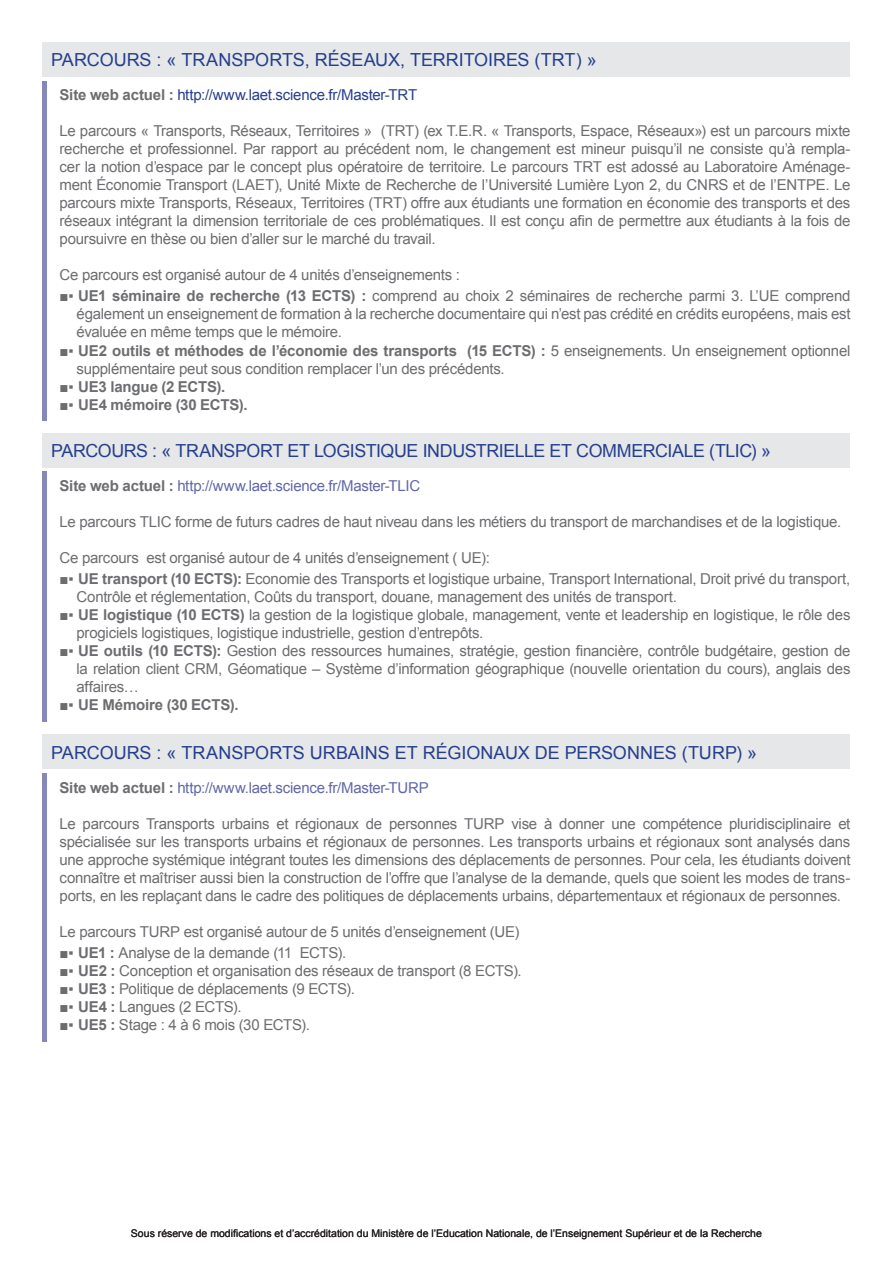
<style>
.page{position:relative;width:893px;height:1263px;background:#fff}
.page>*{position:absolute;margin:0;border:0;box-sizing:border-box;transform-origin:0 0}
.t1{font:18px "Arial";letter-spacing:-.015em;color:#253f8e}
.t2{font:15px/18px "Arial";letter-spacing:-.015em;color:#6c6d70;text-align:justify}
.t3{font:15px "Arial";letter-spacing:-.015em;color:#6168a7}
.t4{font:700 15px "Arial";letter-spacing:-.01em;color:#6c6d70}
.t5{font:15px "Arial";letter-spacing:-.015em;color:#253f8e}
.t6{font:10.5px "Arial";color:#231f20}
.s1{font-weight:700;color:#6c6d70}
.s2{font-weight:700}
.s3{font-weight:400}
</style>
<div class="page">
<div style="left:43px;top:43px;width:807px;height:34px;background:#e6e7e9"></div>
<hr style="left:43px;top:81px;width:4px;height:339px;background:#8688ba">
<div style="left:43px;top:433px;width:807px;height:34px;background:#e6e7e9"></div>
<hr style="left:43px;top:471px;width:4px;height:251px;background:#8688ba">
<div style="left:43px;top:735px;width:807px;height:34px;background:#e6e7e9"></div>
<hr style="left:43px;top:773px;width:4px;height:269px;background:#8688ba">
<p class="t1" style="left:51px;top:48px;width:547px">PARCOURS : « TRANSPORTS, RÉSEAUX, TERRITOIRES (TRT) »</p>
<p class="t5" style="left:60px;top:85px;width:359px"><span class="s1">Site web actuel :</span> http://www.laet.science.fr/Master-TRT</p>
<p class="t2" style="left:60px;top:122px;width:792px">Le parcours « Transports, Réseaux, Territoires » (TRT) (ex T.E.R. « Transports, Espace, Réseaux») est un parcours mixte recherche et professionnel. Par rapport au précédent nom, le changement est mineur puisqu’il ne consiste qu’à rempla&shy;cer la notion d’espace par le concept plus opératoire de territoire. Le parcours TRT est adossé au Laboratoire Aménage&shy;ment Économie Transport (LAET), Unité Mixte de Recherche de l’Université Lumière Lyon 2, du CNRS et de l’ENTPE. Le parcours mixte Transports, Réseaux, Territoires (TRT) offre aux étudiants une formation en économie des transports et des réseaux intégrant la dimension territoriale de ces problématiques. Il est conçu afin de permettre aux étudiants à la fois de poursuivre en thèse ou bien d’aller sur le marché du travail.</p>
<p class="t2" style="left:60px;top:266px;width:402px">Ce parcours est organisé autour de 4 unités d’enseignements :</p>
<p class="t2" style="left:77px;top:287px;width:775px;text-indent:-17px">■▪ <span class="s2">UE1 séminaire de recherche (13 ECTS) :</span> comprend au choix 2 séminaires de recherche parmi 3. L’UE comprend également un enseignement de formation à la recherche documentaire qui n’est pas crédité en crédits européens, mais est évaluée en même temps que le mémoire.</p>
<p class="t2" style="left:77px;top:341px;width:775px;text-indent:-17px">■▪ <span class="s2">UE2 outils et méthodes de l’économie des transports (15 ECTS) :</span> 5 enseignements. Un enseignement optionnel supplémentaire peut sous condition remplacer l’un des précédents.</p>
<p class="t4" style="left:60px;top:376px;width:167px"><span class="s3">■▪</span> UE3 langue (2 ECTS).</p>
<p class="t4" style="left:60px;top:394px;width:190px"><span class="s3">■▪</span> UE4 mémoire (30 ECTS).</p>
<p class="t1" style="left:51px;top:439px;width:721px">PARCOURS : « TRANSPORT ET LOGISTIQUE INDUSTRIELLE ET COMMERCIALE (TLIC) »</p>
<p class="t3" style="left:60px;top:476px;width:362px"><span class="s1">Site web actuel :</span> http://www.laet.science.fr/Master-TLIC</p>
<p class="t2" style="left:60px;top:513px;width:783px">Le parcours TLIC forme de futurs cadres de haut niveau dans les métiers du transport de marchandises et de la logistique.</p>
<p class="t2" style="left:60px;top:549px;width:432px">Ce parcours est organisé autour de 4 unités d’enseignement ( UE):</p>
<p class="t2" style="left:77px;top:570px;width:775px;text-indent:-17px">■▪ <span class="s2">UE transport (10 ECTS):</span> Economie des Transports et logistique urbaine, Transport International, Droit privé du transport,<br>Contrôle et réglementation, Coûts du transport, douane, management des unités de transport.</p>
<p class="t2" style="left:77px;top:606px;width:775px;text-indent:-17px">■▪ <span class="s2">UE logistique (10 ECTS)</span> la gestion de la logistique globale, management, vente et leadership en logistique, le rôle des progiciels logistiques, logistique industrielle, gestion d’entrepôts.</p>
<p class="t2" style="left:77px;top:642px;width:775px;text-indent:-17px">■▪ <span class="s2">UE outils (10 ECTS):</span> Gestion des ressources humaines, stratégie, gestion financière, contrôle budgétaire, gestion de la relation client CRM, Géomatique – Système d’information géographique (nouvelle orientation du cours), anglais des affaires…</p>
<p class="t4" style="left:60px;top:695px;width:181px"><span class="s3">■▪</span> UE Mémoire (30 ECTS).</p>
<p class="t1" style="left:51px;top:741px;width:708px">PARCOURS : « TRANSPORTS URBAINS ET RÉGIONAUX DE PERSONNES (TURP) »</p>
<p class="t3" style="left:60px;top:778px;width:371px"><span class="s1">Site web actuel :</span> http://www.laet.science.fr/Master-TURP</p>
<p class="t2" style="left:60px;top:815px;width:792px">Le parcours Transports urbains et régionaux de personnes TURP vise à donner une compétence pluridisciplinaire et spécialisée sur les transports urbains et régionaux de personnes. Les transports urbains et régionaux sont analysés dans une approche systémique intégrant toutes les dimensions des déplacements de personnes. Pour cela, les étudiants doivent connaître et maîtriser aussi bien la construction de l’offre que l’analyse de la demande, quels que soient les modes de trans&shy;ports, en les replaçant dans le cadre des politiques de déplacements urbains, départementaux et régionaux de personnes.</p>
<p class="t2" style="left:60px;top:923px;width:462px">Le parcours TURP est organisé autour de 5 unités d’enseignement (UE)</p>
<p class="t2" style="left:60px;top:944px;width:288px">■▪ <span class="s2">UE1 :</span> Analyse de la demande (11 ECTS).</p>
<p class="t2" style="left:60px;top:962px;width:464px">■▪ <span class="s2">UE2 :</span> Conception et organisation des réseaux de transport (8 ECTS).</p>
<p class="t2" style="left:60px;top:980px;width:297px">■▪ <span class="s2">UE3 :</span> Politique de déplacements (9 ECTS).</p>
<p class="t2" style="left:60px;top:998px;width:184px">■▪ <span class="s2">UE4 :</span> Langues (2 ECTS).</p>
<p class="t2" style="left:60px;top:1016px;width:252px">■▪ <span class="s2">UE5 :</span> Stage : 4 à 6 mois (30 ECTS).</p>
<p class="t6" style="left:131px;top:1227px;width:632px">Sous réserve de modifications et d’accréditation du Ministère de l’Education Nationale, de l’Enseignement Supérieur et de la Recherche</p>
</div>
